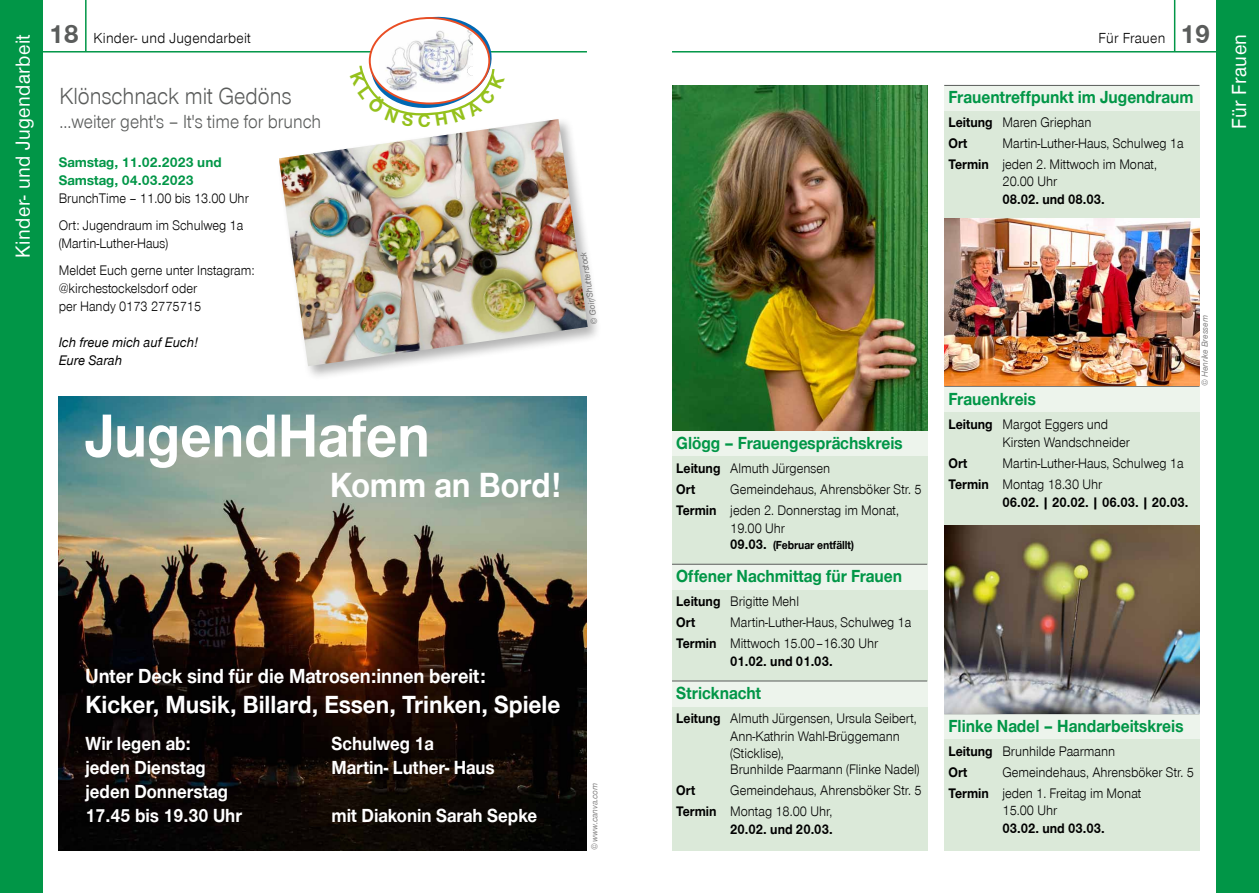
<style>
.page{position:relative;width:1259px;height:893px;background:#fff}
.page>*{position:absolute;margin:0;border:0;box-sizing:border-box;transform-origin:0 0}
.t1{font:700 63px "Nordkirchen Font";color:#fff;scale:.92 1}
.t2{font:700 36px "Nordkirchen Font";color:#fff;scale:.92 1}
.t3{font:700 25.5px "Nordkirchen Font";color:#fff;scale:.94 1}
.t4{font:24px "Nordkirchen Font";color:#5a5c5b;scale:.92 1}
.t5{font:700 21px "Nordkirchen Font";color:#fff;scale:.92 1}
.t6{font:500 21px "Nordkirchen Font";letter-spacing:.02em;color:#fff;scale:.95 1}
.t7{font:700 19.5px/24px "Nordkirchen Font";color:#fff;scale:.92 1}
.t8{font:19.5px "Nordkirchen Font";color:#5a5c5b;scale:.92 1}
.t9{font:700 18px "Nordkirchen Font";color:#019647;scale:.92 1}
.t10{font:15px "Nordkirchen Font";letter-spacing:.02em;color:#000;scale:.95 1}
.t11{font:14.25px/21px "Nordkirchen Font";color:#000;scale:.92 1}
.t12{font:700 14.25px "Nordkirchen Font";color:#000;scale:.92 1}
.t13{font:700 14.25px/18px "Nordkirchen Font";color:#019647}
.t14{font:italic 500 14.25px/18px "Nordkirchen Font";color:#000;scale:.95 1}
.t15{font:700 12px "Nordkirchen Font";color:#000;scale:.92 1}
.t16{font:italic 500 9px "Nordkirchen Font";color:#858484;scale:.95 1}
.s1{font-weight:700;font-size:27px;color:#5a5c5b}
.s2{font-weight:700}
.s3{font-size:14.25px}
</style>
<div class="page">
<div style="left:1216px;top:0;width:43px;height:893px;background:#019647"></div>
<hr style="left:672px;top:51px;width:544px;height:2px;background:#019647">
<hr style="left:1174px;top:0;width:1px;height:51px;background:#019647">
<div style="left:0;top:0;width:43px;height:893px;background:#019647"></div>
<hr style="left:43px;top:51px;width:544px;height:2px;background:#019647">
<hr style="left:85px;top:0;width:2px;height:51px;background:#019647">
<div style="left:276px;top:117px;width:326px;height:264px;background:#000;opacity:.3"></div>
<img style="left:279px;top:119px;width:309px;height:247px">
<img style="left:59px;top:397px;width:528px;height:453px">
<div style="left:672px;top:85px;width:255px;height:765px;background:#dbe9d9"></div>
<div style="left:672px;top:430px;width:255px;height:26px;background:#edf4ec"></div>
<div style="left:672px;top:564px;width:255px;height:26px;background:#edf4ec"></div>
<div style="left:672px;top:681px;width:255px;height:25px;background:#edf4ec"></div>
<hr style="left:672px;top:564px;width:255px;height:1px;background:#5a5c5b">
<hr style="left:672px;top:430px;width:255px;height:1px;background:#5a5c5b">
<hr style="left:672px;top:681px;width:255px;height:1px;background:#5a5c5b">
<div style="left:944px;top:85px;width:255px;height:765px;background:#dbe9d9"></div>
<div style="left:944px;top:386px;width:255px;height:26px;background:#edf4ec"></div>
<div style="left:944px;top:714px;width:255px;height:25px;background:#edf4ec"></div>
<hr style="left:944px;top:386px;width:255px;height:1px;background:#5a5c5b">
<hr style="left:944px;top:713px;width:255px;height:1px;background:#5a5c5b">
<div style="left:944px;top:85px;width:255px;height:26px;background:#edf4ec"></div>
<hr style="left:944px;top:85px;width:255px;height:1px;background:#5a5c5b">
<img style="left:944px;top:525px;width:255px;height:188px">
<img style="left:944px;top:219px;width:255px;height:167px">
<img style="left:672px;top:85px;width:255px;height:345px">
<svg style="left:350px;top:16px;width:155px;height:111px"></svg>
<h3 class="t6" style="left:10px;top:257px;width:237px;rotate:-90deg">Kinder- und Jugendarbeit</h3>
<p class="t10" style="left:49px;top:29px;width:214px"><span class="s1">18</span> Kinder- und Jugendarbeit</p>
<h3 class="t4" style="left:60px;top:83px;width:254px">Klönschnack mit Gedöns</h3>
<h3 class="t8" style="left:60px;top:111px;width:286px">...weiter geht's – It's time for brunch</h3>
<p class="t13" style="left:59px;top:153px;width:164px">Samstag, 11.02.2023 und<br>Samstag, 04.03.2023</p>
<p class="t11" style="left:59px;top:185px;width:208px;line-height:27px">BrunchTime – 11.00 bis 13.00 Uhr<br>Ort: Jugendraum im Schulweg 1a</p>
<p class="t11" style="left:59px;top:230px;width:214px;line-height:27px">(Martin-Luther-Haus)<br>Meldet Euch gerne unter Instagram:</p>
<p class="t11" style="left:59px;top:279px;width:156px;line-height:18px">@kirchestockelsdorf oder per Handy 0173 2775715</p>
<p class="t14" style="left:59px;top:333px;width:148px">Ich freue mich auf Euch!<br>Eure Sarah</p>
<h1 class="t1" style="left:85px;top:398px;width:376px">JugendHafen</h1>
<h2 class="t2" style="left:330px;top:464px;width:253px">Komm an Bord!</h2>
<p class="t16" style="left:589px;top:325px;width:78px;rotate:-99deg">© Goir/Shutterstock</p>
<h3 class="t5" style="left:85px;top:663px;width:437px">Unter Deck sind für die Matrosen:innen bereit:</h3>
<h3 class="t3" style="left:85px;top:689px;width:507px">Kicker, Musik, Billard, Essen, Trinken, Spiele</h3>
<h3 class="t7" style="left:85px;top:731px;width:116px">Wir legen ab:</h3>
<h3 class="t7" style="left:331px;top:731px;width:113px">Schulweg 1a</h3>
<h3 class="t7" style="left:85px;top:755px;width:132px">jeden Dienstag</h3>
<h3 class="t7" style="left:331px;top:755px;width:179px">Martin- Luther- Haus</h3>
<h3 class="t7" style="left:85px;top:779px;width:172px">jeden Donnerstag<br>17.45 bis 19.30 Uhr</h3>
<h3 class="t7" style="left:331px;top:803px;width:225px">mit Diakonin Sarah Sepke</h3>
<p class="t16" style="left:589px;top:850px;width:72px;rotate:-90deg">© www.canva.com</p>
<p class="t10" style="left:1098px;top:29px;width:119px">Für Frauen <span class="s1">19</span></p>
<p class="t9" style="left:948px;top:86px;width:268px">Frauentreffpunkt im Jugendraum</p>
<p class="t11" style="left:948px;top:112px;width:157px"><span class="s2">Leitung</span> Maren Griephan<br><span class="s2">Ort</span></p>
<p class="t11" style="left:948px;top:133px;width:257px;text-indent:54px">Martin-Luther-Haus, Schulweg 1a<br><span class="s2">Termin</span> jeden 2. Mittwoch im Monat,</p>
<p class="t11" style="left:1002px;top:171px;width:61px">20.00 Uhr</p>
<p class="t12" style="left:1002px;top:191px;width:113px">08.02. und 08.03.</p>
<h3 class="t6" style="left:1226px;top:129px;width:102px;rotate:-90deg">Für Frauen</h3>
<p class="t9" style="left:676px;top:432px;width:248px">Glögg – Frauengesprächskreis</p>
<p class="t11" style="left:676px;top:458px;width:169px"><span class="s2">Leitung</span> Almuth Jürgensen<br><span class="s2">Ort</span></p>
<p class="t11" style="left:676px;top:479px;width:268px;text-indent:54px">Gemeindehaus, Ahrensböker Str. 5<br><span class="s2">Termin</span> jeden 2. Donnerstag im Monat,</p>
<p class="t11" style="left:730px;top:518px;width:61px">19.00 Uhr</p>
<p class="t15" style="left:730px;top:538px;width:136px"><span class="s3">09.03.</span> (Februar entfällt)</p>
<p class="t9" style="left:676px;top:566px;width:247px">Offener Nachmittag für Frauen</p>
<p class="t11" style="left:676px;top:591px;width:135px"><span class="s2">Leitung</span> Brigitte Mehl<br><span class="s2">Ort</span></p>
<p class="t11" style="left:676px;top:612px;width:257px;text-indent:54px">Martin-Luther-Haus, Schulweg 1a<br><span class="s2">Termin</span> Mittwoch 15.00–16.30 Uhr</p>
<p class="t12" style="left:730px;top:653px;width:113px">01.02. und 01.03.</p>
<p class="t9" style="left:676px;top:683px;width:94px">Stricknacht</p>
<p class="t11" style="left:730px;top:710px;width:204px;line-height:18px;text-indent:-54px"><span class="s2">Leitung</span> Almuth Jürgensen, Ursula Seibert,<br>Ann-Kathrin Wahl-Brüggemann</p>
<p class="t11" style="left:730px;top:745px;width:207px;line-height:16.5px">(Sticklise),<br>Brunhilde Paarmann (Flinke Nadel)</p>
<p class="t12" style="left:676px;top:782px;width:22px">Ort</p>
<p class="t11" style="left:676px;top:780px;width:268px;text-indent:54px">Gemeindehaus, Ahrensböker Str. 5<br><span class="s2">Termin</span> Montag 18.00 Uhr,</p>
<p class="t12" style="left:730px;top:821px;width:113px">20.02. und 20.03.</p>
<p class="t9" style="left:948px;top:389px;width:97px">Frauenkreis</p>
<p class="t11" style="left:1002px;top:416px;width:140px;line-height:18px;text-indent:-54px"><span class="s2">Leitung</span> Margot Eggers und<br>Kirsten Wandschneider</p>
<p class="t12" style="left:948px;top:455px;width:22px">Ort</p>
<p class="t11" style="left:948px;top:453px;width:257px;text-indent:54px">Martin-Luther-Haus, Schulweg 1a<br><span class="s2">Termin</span> Montag 18.30 Uhr</p>
<p class="t12" style="left:1002px;top:493px;width:204px">06.02. | 20.02. | 06.03. | 20.03.</p>
<p class="t16" style="left:1199px;top:386px;width:76px;rotate:-90deg">© Henrike Bressem</p>
<p class="t9" style="left:948px;top:715px;width:257px">Flinke Nadel – Handarbeitskreis</p>
<p class="t11" style="left:948px;top:740px;width:183px"><span class="s2">Leitung</span> Brunhilde Paarmann<br><span class="s2">Ort</span></p>
<p class="t11" style="left:948px;top:761px;width:268px;text-indent:54px">Gemeindehaus, Ahrensböker Str. 5<br><span class="s2">Termin</span> jeden 1. Freitag im Monat</p>
<p class="t11" style="left:1002px;top:800px;width:61px">15.00 Uhr</p>
<p class="t12" style="left:1002px;top:820px;width:113px">03.02. und 03.03.</p>
</div>
